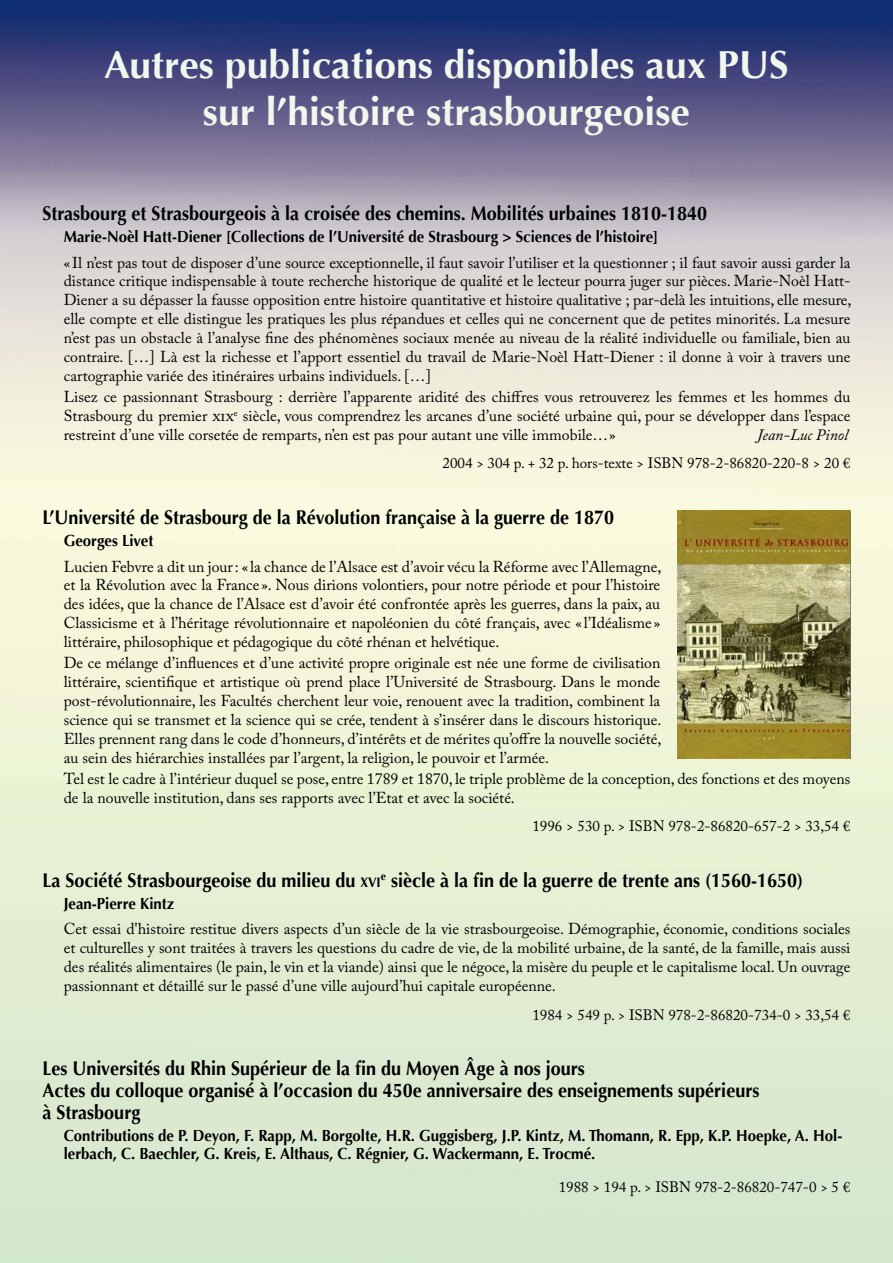
<style>
.page{position:relative;width:893px;height:1263px;background:#fff}
.page>*{position:absolute;margin:0;border:0;box-sizing:border-box;transform-origin:0 0}
.t1{font:700 39px/46.8px "Optima";color:#f2f7ed;text-align:center}
.t2{font:700 19.8px/21.6px "Optima";color:#000;scale:.91 1}
.t3{font:700 16.05px/18px "Optima";color:#000;scale:.93 1}
.t4{font:15.75px/18.9px "Adobe Caslon Pro";color:#000;text-align:justify}
.t5{font:italic 15.75px "Adobe Caslon Pro";color:#000}
.t6{font:15px "Adobe Caslon Pro";color:#000}
.s1{font-size:13.8px}
</style>
<div class="page">
<img style="left:0;top:0;width:893px;height:1263px">
<img style="left:677px;top:510px;width:173px;height:249px">
<h1 class="t1" style="left:104px;top:42px;width:686px">Autres publications disponibles aux PUS sur l’histoire strasbourgeoise</h1>
<p class="t2" style="left:43px;top:203px;width:732px">Strasbourg et Strasbourgeois à la croisée des chemins. Mobilités urbaines 1810-1840</p>
<p class="t3" style="left:64px;top:228px;width:641px">Marie-Noèl Hatt-Diener [Collections de l’Université de Strasbourg &gt; Sciences de l’histoire]</p>
<p class="t4" style="left:64px;top:253px;width:789px">« Il n’est pas tout de disposer d’une source exceptionnelle, il faut savoir l’utiliser et la questionner ; il faut savoir aussi garder la distance critique indispensable à toute recherche historique de qualité et le lecteur pourra juger sur pièces. Marie-Noèl Hatt-Diener a su dépasser la fausse opposition entre histoire quantitative et histoire qualitative ; par-delà les intuitions, elle mesure, elle compte et elle distingue les pratiques les plus répandues et celles qui ne concernent que de petites minorités. La mesure n’est pas un obstacle à l’analyse fine des phénomènes sociaux menée au niveau de la réalité individuelle ou familiale, bien au contraire. […] Là est la richesse et l’apport essentiel du travail de Marie-Noèl Hatt-Diener : il donne à voir à travers une cartographie variée des itinéraires urbains individuels. […]</p>
<p class="t4" style="left:64px;top:387px;width:788px">Lisez ce passionnant Strasbourg : derrière l’apparente aridité des chiffres vous retrouverez les femmes et les hommes du Strasbourg du premier xix<sup>e</sup> siècle, vous comprendrez les arcanes d’une société urbaine qui, pour se développer dans l’espace restreint d’une ville corsetée de remparts, n’en est pas pour autant une ville immobile…»</p>
<p class="t5" style="left:757px;top:425px;width:92px">Jean-Luc Pinol</p>
<p class="t6" style="left:442px;top:454px;width:409px">2004 &gt; 304 p. + 32 p. hors-texte &gt; ISBN 978-2-86820-220-8 &gt; 20 €</p>
<p class="t2" style="left:43px;top:507px;width:630px">L’Université de Strasbourg de la Révolution française à la guerre de 1870</p>
<p class="t3" style="left:64px;top:532px;width:98px">Georges Livet</p>
<p class="t4" style="left:64px;top:557px;width:599px">Lucien Febvre a dit un jour: « la chance de l’Alsace est d’avoir vécu la Réforme avec l’Allemagne, et la Révolution avec la France ». Nous dirions volontiers, pour notre période et pour l’histoire des idées, que la chance de l’Alsace est d’avoir été confrontée après les guerres, dans la paix, au Classicisme et à l’héritage révolutionnaire et napoléonien du côté français, avec « l’Idéalisme » littéraire, philosophique et pédagogique du côté rhénan et helvétique.</p>
<p class="t4" style="left:64px;top:653px;width:599px">De ce mélange d’influences et d’une activité propre originale est née une forme de civilisation littéraire, scientifique et artistique où prend place l’Université de Strasbourg. Dans le monde post-révolutionnaire, les Facultés cherchent leur voie, renouent avec la tradition, combinent la science qui se transmet et la science qui se crée, tendent à s’insérer dans le discours historique.<br>Elles prennent rang dans le code d’honneurs, d’intérêts et de mérites qu’offre la nouvelle société, au sein des hiérarchies installées par l’argent, la religion, le pouvoir et l’armée.</p>
<p class="t4" style="left:64px;top:769px;width:788px">Tel est le cadre à l’intérieur duquel se pose, entre 1789 et 1870, le triple problème de la conception, des fonctions et des moyens de la nouvelle institution, dans ses rapports avec l’Etat et avec la société.</p>
<p class="t6" style="left:532px;top:817px;width:319px">1996 &gt; 530 p. &gt; ISBN 978-2-86820-657-2 &gt; 33,54 €</p>
<p class="t2" style="left:43px;top:870px;width:837px">La Société Strasbourgeoise du milieu du <span class="s1">xvi</span><sup>e</sup> siècle à la fin de la guerre de trente ans (1560-1650)</p>
<p class="t3" style="left:64px;top:895px;width:120px">Jean-Pierre Kintz</p>
<p class="t4" style="left:64px;top:919px;width:788px">Cet essai d'histoire restitue divers aspects d’un siècle de la vie strasbourgeoise. Démographie, économie, conditions sociales et culturelles y sont traitées à travers les questions du cadre de vie, de la mobilité urbaine, de la santé, de la famille, mais aussi des réalités alimentaires (le pain, le vin et la viande) ainsi que le négoce, la misère du peuple et le capitalisme local. Un ouvrage passionnant et détaillé sur le passé d’une ville aujourd’hui capitale européenne.</p>
<p class="t6" style="left:532px;top:1006px;width:319px">1984 &gt; 549 p. &gt; ISBN 978-2-86820-734-0 &gt; 33,54 €</p>
<p class="t2" style="left:43px;top:1058px;width:789px">Les Universités du Rhin Supérieur de la fin du Moyen Âge à nos jours<br>Actes du colloque organisé à l’occasion du 450e anniversaire des enseignements supérieurs à Strasbourg</p>
<p class="t3" style="left:64px;top:1126px;width:839px">Contributions de P. Deyon, F. Rapp, M. Borgolte, H.R. Guggisberg, J.P. Kintz, M. Thomann, R. Epp, K.P. Hoepke, A. Hol&shy;lerbach, C. Baechler, G. Kreis, E. Althaus, C. Régnier, G. Wackermann, E. Trocmé.</p>
<p class="t6" style="left:559px;top:1178px;width:293px">1988 &gt; 194 p. &gt; ISBN 978-2-86820-747-0 &gt; 5 €</p>
</div>
